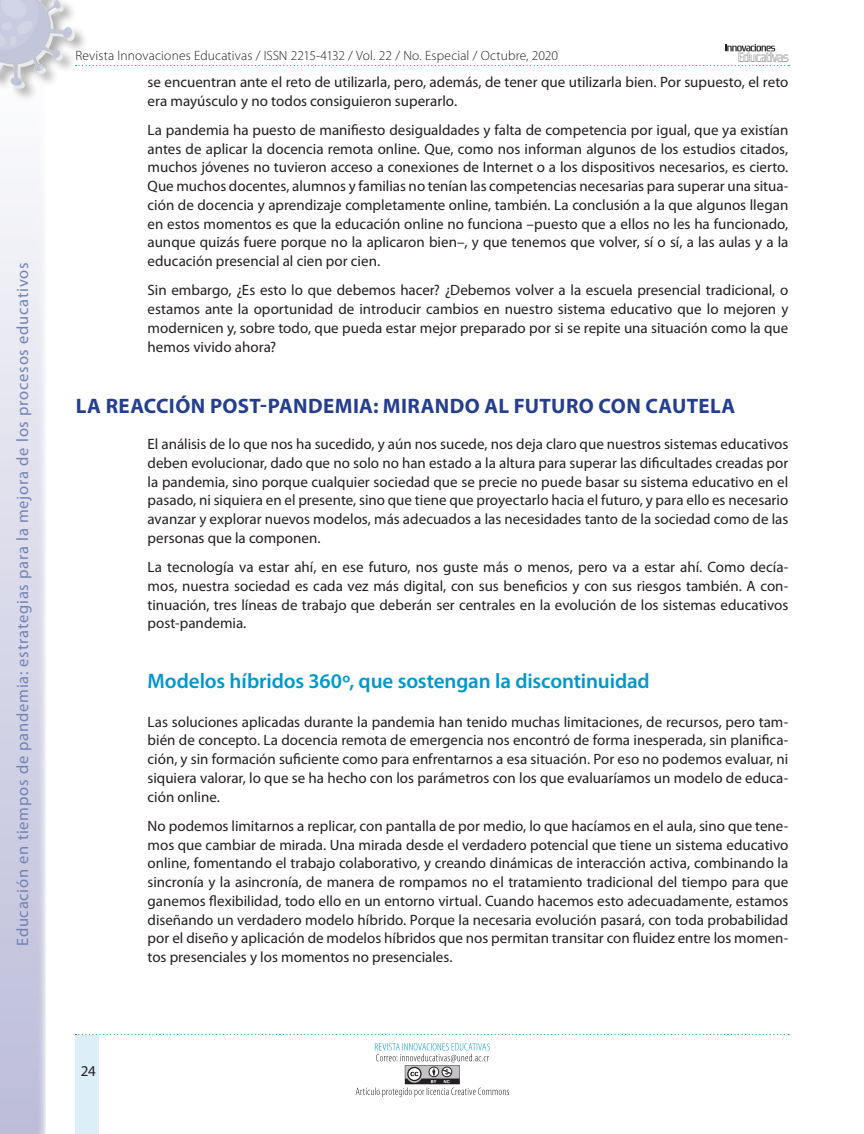
<style>
.page{position:relative;width:864px;height:1134px;background:#fff}
.page>*{position:absolute;margin:0;border:0;box-sizing:border-box;transform-origin:0 0}
.SUBTITULO_1{font:700 21px "Myriad Pro";letter-spacing:.02em;color:#253f8e}
.SUBTITULO_2{font:600 21px "Myriad Pro";letter-spacing:-.005em;color:#0097ce}
.t1{font:16.5px "Myriad Pro";letter-spacing:.045em;color:#253f8e}
.TEXTO_NORMAL{font:15px/18.8px "Myriad Pro";color:#231f20;text-align:justify}
.t2{font:300 13.5px "Myriad Pro";letter-spacing:.01em;color:#231f20}
</style>
<div class="page">
<svg style="left:0;top:188px;width:46px;height:946px;background:#d8d8e9"></svg>
<div style="left:0;top:0;width:89px;height:102px;background:#231f20;opacity:.75"></div>
<svg style="left:0;top:0;width:789px;height:88px"></svg>
<div style="left:76px;top:1035px;width:23px;height:99px;background:#dceef7"></div>
<svg style="left:75px;top:1034px;width:714px;height:1px"></svg>
<svg style="left:356px;top:1043px;width:153px;height:54px"></svg>
<p class="t1" style="left:14px;top:946px;width:685px;rotate:-90deg">Educación en tiempos de pandemia: estrategias para la mejora de los procesos educativos</p>
<p class="t2" style="left:76px;top:48px;width:484px">Revista Innovaciones Educativas / ISSN 2215-4132 / Vol. 22 / No. Especial / Octubre, 2020</p>
<p class="TEXTO_NORMAL" style="left:148px;top:73px;width:642px">se encuentran ante el reto de utilizarla, pero, además, de tener que utilizarla bien. Por supuesto, el reto era mayúsculo y no todos consiguieron superarlo.</p>
<p class="TEXTO_NORMAL" style="left:148px;top:121px;width:642px">La pandemia ha puesto de manifiesto desigualdades y falta de competencia por igual, que ya existían antes de aplicar la docencia remota online. Que, como nos informan algunos de los estudios citados, muchos jóvenes no tuvieron acceso a conexiones de Internet o a los dispositivos necesarios, es cierto.<br>Que muchos docentes, alumnos y familias no tenían las competencias necesarias para superar una situa&shy;ción de docencia y aprendizaje completamente online, también. La conclusión a la que algunos llegan en estos momentos es que la educación online no funciona –puesto que a ellos no les ha funcionado, aunque quizás fuere porque no la aplicaron bien–, y que tenemos que volver, sí o sí, a las aulas y a la educación presencial al cien por cien.</p>
<p class="TEXTO_NORMAL" style="left:148px;top:281px;width:642px">Sin embargo, ¿Es esto lo que debemos hacer? ¿Debemos volver a la escuela presencial tradicional, o estamos ante la oportunidad de introducir cambios en nuestro sistema educativo que lo mejoren y modernicen y, sobre todo, que pueda estar mejor preparado por si se repite una situación como la que hemos vivido ahora?</p>
<p class="SUBTITULO_1" style="left:76px;top:394px;width:661px">LA REACCIÓN POST-PANDEMIA: MIRANDO AL FUTURO CON CAUTELA</p>
<p class="TEXTO_NORMAL" style="left:148px;top:435px;width:642px">El análisis de lo que nos ha sucedido, y aún nos sucede, nos deja claro que nuestros sistemas educativos deben evolucionar, dado que no solo no han estado a la altura para superar las dificultades creadas por la pandemia, sino porque cualquier sociedad que se precie no puede basar su sistema educativo en el pasado, ni siquiera en el presente, sino que tiene que proyectarlo hacia el futuro, y para ello es necesario avanzar y explorar nuevos modelos, más adecuados a las necesidades tanto de la sociedad como de las personas que la componen.</p>
<p class="TEXTO_NORMAL" style="left:148px;top:558px;width:642px">La tecnología va estar ahí, en ese futuro, nos guste más o menos, pero va a estar ahí. Como decía&shy;mos, nuestra sociedad es cada vez más digital, con sus beneficios y con sus riesgos también. A con&shy;tinuación, tres líneas de trabajo que deberán ser centrales en la evolución de los sistemas educativos post-pandemia.</p>
<p class="TEXTO_NORMAL" style="left:81px;top:1062px;width:16px">24</p>
<p class="SUBTITULO_2" style="left:148px;top:670px;width:504px">Modelos híbridos 360º, que sostengan la discontinuidad</p>
<p class="TEXTO_NORMAL" style="left:148px;top:712px;width:642px">Las soluciones aplicadas durante la pandemia han tenido muchas limitaciones, de recursos, pero tam&shy;bién de concepto. La docencia remota de emergencia nos encontró de forma inesperada, sin planifica&shy;ción, y sin formación suficiente como para enfrentarnos a esa situación. Por eso no podemos evaluar, ni siquiera valorar, lo que se ha hecho con los parámetros con los que evaluaríamos un modelo de educa&shy;ción online.</p>
<p class="TEXTO_NORMAL" style="left:148px;top:817px;width:642px">No podemos limitarnos a replicar, con pantalla de por medio, lo que hacíamos en el aula, sino que tene&shy;mos que cambiar de mirada. Una mirada desde el verdadero potencial que tiene un sistema educativo online, fomentando el trabajo colaborativo, y creando dinámicas de interacción activa, combinando la sincronía y la asincronía, de manera de rompamos no el tratamiento tradicional del tiempo para que ganemos flexibilidad, todo ello en un entorno virtual. Cuando hacemos esto adecuadamente, estamos diseñando un verdadero modelo híbrido. Porque la necesaria evolución pasará, con toda probabilidad por el diseño y aplicación de modelos híbridos que nos permitan transitar con fluidez entre los momen&shy;tos presenciales y los momentos no presenciales.</p>
</div>
